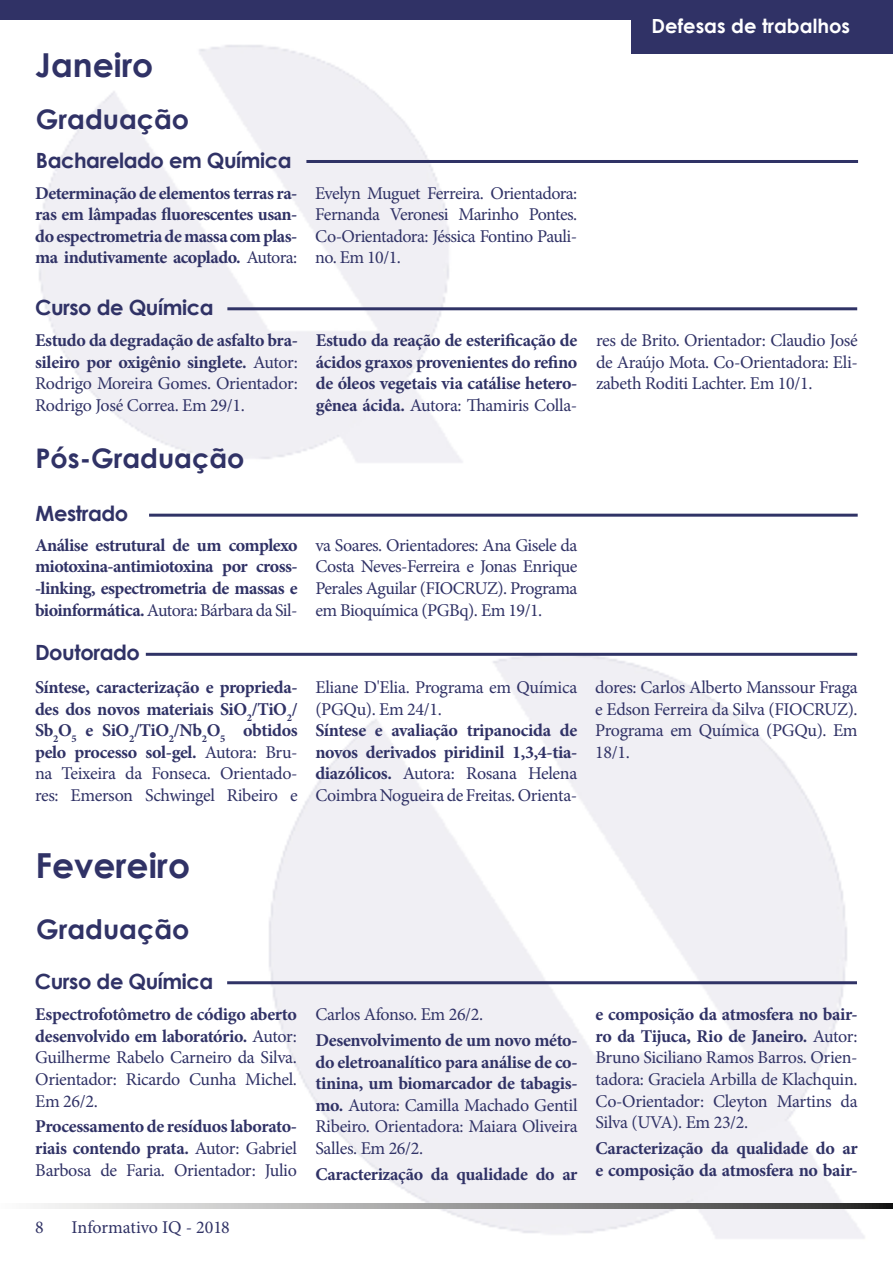
<style>
.page{position:relative;width:893px;height:1263px;background:#fff}
.page>*{position:absolute;margin:0;border:0;box-sizing:border-box;transform-origin:0 0}
.t1{font:700 34.5px "Century Gothic";color:#303266}
.t2{font:700 33px "Century Gothic";color:#303266}
.t3{font:700 27px "Century Gothic";color:#303266}
.t4{font:700 21px "Century Gothic";letter-spacing:-.02em;color:#303266}
.t5{font:700 19.5px "Century Gothic";color:#fff}
.t6{font:700 18px/21.6px "Minion Pro";letter-spacing:-.02em;color:#303266;text-align:justify}
.t7{font:18px/21.6px "Minion Pro";letter-spacing:-.02em;color:#303266;text-align:justify}
.t8{font:18px "Minion Pro";letter-spacing:-.005em;color:#303265}
.s1{font-weight:400}
.s2{font-weight:700}
</style>
<div class="page">
<svg style="left:5px;top:1203px;width:888px;height:6px;background:#989797"></svg>
<div style="left:0;top:0;width:893px;height:20px;background:#303266"></div>
<div style="left:631px;top:20px;width:262px;height:34px;background:#303266"></div>
<hr style="left:306px;top:160px;width:552px;height:3px;background:#303366">
<hr style="left:227px;top:307px;width:630px;height:3px;background:#303366">
<hr style="left:149px;top:514px;width:709px;height:3px;background:#303366">
<hr style="left:146px;top:653px;width:711px;height:3px;background:#303366">
<hr style="left:227px;top:981px;width:630px;height:3px;background:#303366">
<h2 class="t2" style="left:35px;top:40px;width:120px">Janeiro</h2>
<h3 class="t3" style="left:36px;top:99px;width:155px">Graduação</h3>
<p class="t4" style="left:36px;top:144px;width:257px">Bacharelado em Química</p>
<p class="t5" style="left:652px;top:12px;width:200px">Defesas de trabalhos</p>
<p class="t6" style="left:35px;top:182px;width:264px">Determinação de elementos terras ra&shy;ras em lâmpadas fluorescentes usan&shy;do espectrometria de massa com plas&shy;ma indutivamente acoplado. <span class="s1">Autora:</span></p>
<p class="t7" style="left:315px;top:182px;width:264px">Evelyn Muguet Ferreira. Orientadora:<br>Fernanda Veronesi Marinho Pontes.<br>Co-Orientadora: Jéssica Fontino Pauli&shy;no. Em 10/1.</p>
<p class="t4" style="left:35px;top:291px;width:180px">Curso de Química</p>
<p class="t7" style="left:35px;top:330px;width:264px"><span class="s2">Estudo da degradação de asfalto bra&shy;sileiro por oxigênio singlete.</span> Autor:<br>Rodrigo Moreira Gomes. Orientador:<br>Rodrigo José Correa. Em 29/1.</p>
<p class="t6" style="left:316px;top:329px;width:263px">Estudo da reação de esterificação de ácidos graxos provenientes do refino de óleos vegetais via catálise hetero&shy;gênea ácida. <span class="s1">Autora: Thamiris Colla-</span></p>
<p class="t7" style="left:596px;top:330px;width:263px">res de Brito. Orientador: Claudio José de Araújo Mota. Co-Orientadora: Eli&shy;zabeth Roditi Lachter. Em 10/1.</p>
<h3 class="t3" style="left:35px;top:438px;width:210px">Pós-Graduação</h3>
<p class="t4" style="left:36px;top:498px;width:94px">Mestrado</p>
<p class="t6" style="left:35px;top:534px;width:264px">Análise estrutural de um complexo miotoxina-antimiotoxina por cross--linking, espectrometria de massas e bioinformática. <span class="s1">Autora: Bárbara da Sil-</span></p>
<p class="t7" style="left:315px;top:534px;width:264px">va Soares. Orientadores: Ana Gisele da Costa Neves-Ferreira e Jonas Enrique Perales Aguilar (FIOCRUZ). Programa em Bioquímica (PGBq). Em 19/1.</p>
<p class="t4" style="left:35px;top:637px;width:106px">Doutorado</p>
<p class="t6" style="left:35px;top:676px;width:264px">Síntese, caracterização e proprieda&shy;des dos novos materiais SiO<sub>2</sub>/TiO<sub>2</sub>/ Sb<sub>2</sub>O<sub>5</sub> e SiO<sub>2</sub>/TiO<sub>2</sub>/Nb<sub>2</sub>O<sub>5</sub> obtidos pelo processo sol-gel. <span class="s1">Autora: Bru&shy;na Teixeira da Fonseca. Orientado&shy;res: Emerson Schwingel Ribeiro e</span></p>
<p class="t7" style="left:315px;top:676px;width:263px">Eliane D'Elia. Programa em Química (PGQu). Em 24/1.</p>
<p class="t6" style="left:315px;top:719px;width:263px">Síntese e avaliação tripanocida de novos derivados piridinil 1,3,4-tia&shy;diazólicos. <span class="s1">Autora: Rosana Helena Coimbra Nogueira de Freitas. Orienta-</span></p>
<p class="t7" style="left:595px;top:676px;width:264px">dores: Carlos Alberto Manssour Fraga e Edson Ferreira da Silva (FIOCRUZ).<br>Programa em Química (PGQu). Em 18/1.</p>
<h1 class="t1" style="left:36px;top:839px;width:156px">Fevereiro</h1>
<h3 class="t3" style="left:36px;top:908px;width:155px">Graduação</h3>
<p class="t4" style="left:35px;top:965px;width:180px">Curso de Química</p>
<p class="t7" style="left:35px;top:1004px;width:263px"><span class="s2">Espectrofotômetro de código aberto desenvolvido em laboratório.</span> Autor:<br>Guilherme Rabelo Carneiro da Silva.<br>Orientador: Ricardo Cunha Michel.<br>Em 26/2.</p>
<p class="t6" style="left:35px;top:1116px;width:263px">Processamento de resíduos laborato&shy;riais contendo prata. <span class="s1">Autor: Gabriel Barbosa de Faria. Orientador: Julio</span></p>
<p class="t8" style="left:35px;top:1215px;width:10px">8</p>
<p class="t8" style="left:72px;top:1215px;width:161px">Informativo IQ - 2017</p>
<p class="t7" style="left:221px;top:1216px;width:10px">8</p>
<p class="t7" style="left:315px;top:1004px;width:169px">Carlos Afonso. Em 26/2.</p>
<p class="t6" style="left:315px;top:1029px;width:264px">Desenvolvimento de um novo méto&shy;do eletroanalítico para análise de co&shy;tinina, um biomarcador de tabagis&shy;mo. <span class="s1">Autora: Camilla Machado Gentil Ribeiro. Orientadora: Maiara Oliveira Salles. Em 26/2.</span></p>
<p class="t6" style="left:315px;top:1163px;width:264px">Caracterização da qualidade do ar</p>
<p class="t7" style="left:596px;top:1004px;width:264px"><span class="s2">e composição da atmosfera no bair&shy;ro da Tijuca, Rio de Janeiro.</span> Autor:<br>Bruno Siciliano Ramos Barros. Orien&shy;tadora: Graciela Arbilla de Klachquin.<br>Co-Orientador: Cleyton Martins da Silva (UVA). Em 23/2.</p>
<p class="t6" style="left:596px;top:1137px;width:264px">Caracterização da qualidade do ar e composição da atmosfera no bair-</p>
</div>
